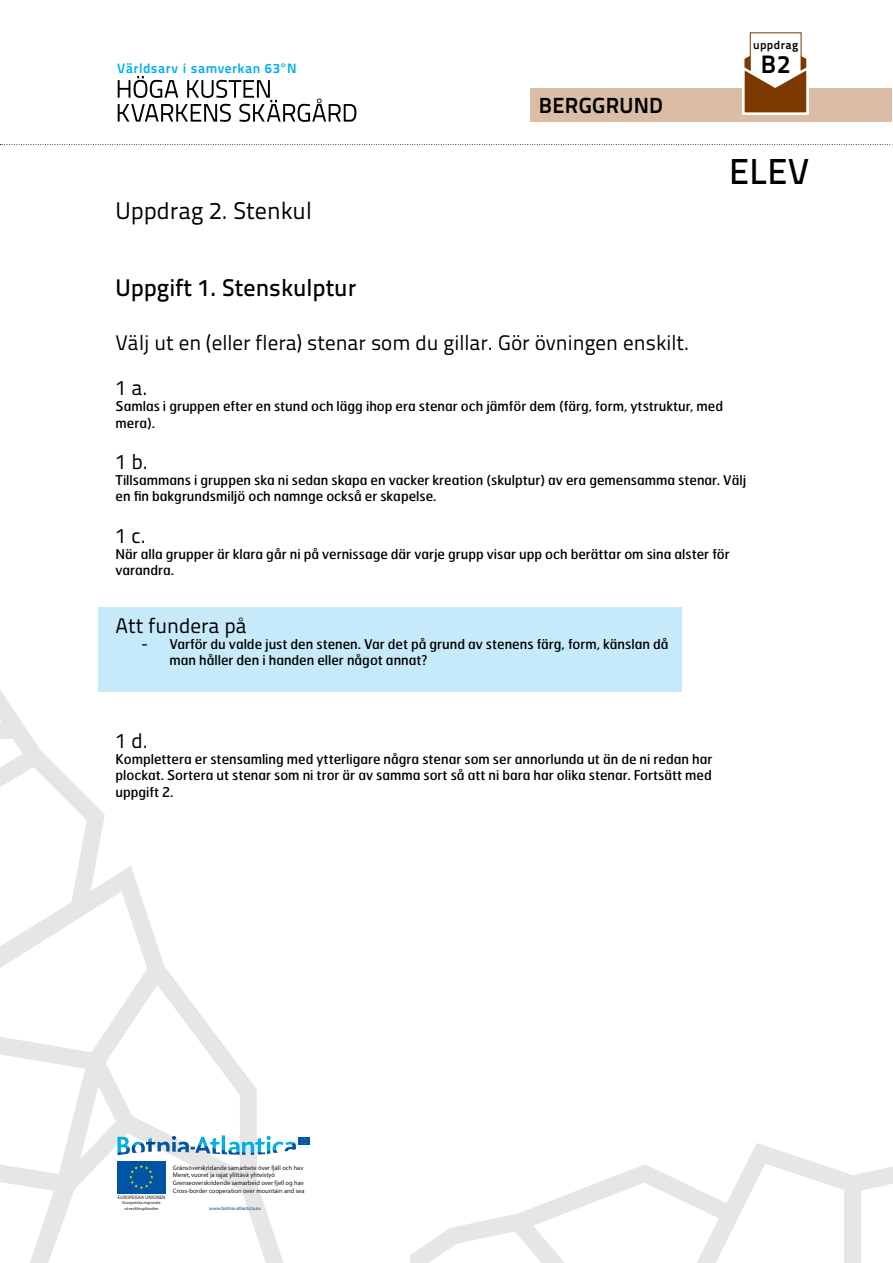
<style>
.page{position:relative;width:893px;height:1263px;background:#fff}
.page>*{position:absolute;margin:0;border:0;box-sizing:border-box;transform-origin:0 0}
.t1{font:36px "Titillium Text 14 L 600 wt";color:#000}
.t2{font:25.2px "Titillium Text 14 L 800 wt";color:#000}
.t3{font:24px "Titillium Text 14 L 600 wt";color:#000}
.t4{font:24px "Titillium Text 14 L 400 wt";color:#000}
.t5{font:21.9px "Titillium Text 14 L 800 wt";letter-spacing:.015em;color:#000}
.t6{font:21px/44.7px "Titillium Text 14 L 400 wt";color:#000}
.t7{font:13.65px "Titillium Text 14 L 800 wt";letter-spacing:.04em;color:#00aeef}
.t8{font:13.5px/16.2px "Hermes";color:#000}
.t9{font:11.7px "Titillium Text 14 L 800 wt";letter-spacing:.04em;color:#000}
.t10{font:6.45px/7.8px "Myriad";color:#1a171b}
.t11{font:4.95px "Myriad Pro";color:#004492}
.t12{font:4.95px "Myriad";color:#1a171b}
.t13{font:4.35px/5.1px "Myriad";letter-spacing:.01em;color:#1a171b;text-align:center}
</style>
<div class="page">
<svg style="left:410px;top:1143px;width:483px;height:120px"></svg>
<svg style="left:0;top:690px;width:310px;height:573px"></svg>
<svg style="left:0;top:144px;width:893px;height:1px"></svg>
<svg style="left:118px;top:76px;width:238px;height:46px"></svg>
<div style="left:530px;top:88px;width:361px;height:33px;background:#dbbda5"></div>
<svg style="left:742px;top:40px;width:67px;height:75px"></svg>
<div style="left:98px;top:607px;width:584px;height:85px;background:#c7eafb"></div>
<p class="t7" style="left:117px;top:60px;width:181px">Världsarv i samverkan 63°N</p>
<h3 class="t4" style="left:116px;top:197px;width:198px">Uppdrag 2. Stenkul</h3>
<h3 class="t5" style="left:539px;top:91px;width:126px">BERGGRUND</h3>
<p class="t9" style="left:753px;top:38px;width:47px">uppdrag</p>
<h2 class="t2" style="left:761px;top:48px;width:31px">B2</h2>
<h1 class="t1" style="left:729px;top:150px;width:82px">ELEV</h1>
<h3 class="t3" style="left:116px;top:273px;width:242px">Uppgift 1. Stenskulptur</h3>
<h3 class="t6" style="left:116px;top:321px;width:575px">Välj ut en (eller flera) stenar som du gillar. Gör övningen enskilt.<br>1 a.</h3>
<p class="t8" style="left:116px;top:398px;width:609px">Samlas i gruppen efter en stund och lägg ihop era stenar och jämför dem (färg, form, ytstruktur, med mera).</p>
<h3 class="t6" style="left:116px;top:439px;width:34px">1 b.</h3>
<p class="t8" style="left:116px;top:472px;width:632px">Tillsammans i gruppen ska ni sedan skapa en vacker kreation (skulptur) av era gemensamma stenar. Välj en fin bakgrundsmiljö och namnge också er skapelse.</p>
<h3 class="t6" style="left:116px;top:513px;width:32px">1 c.</h3>
<p class="t8" style="left:116px;top:546px;width:616px">När alla grupper är klara går ni på vernissage där varje grupp visar upp och berättar om sina alster för varandra.</p>
<h3 class="t6" style="left:116px;top:603px;width:133px">Att fundera på</h3>
<p class="t8" style="left:170px;top:636px;width:500px;text-indent:-28px">- Varför du valde just den stenen. Var det på grund av stenens färg, form, känslan då man håller den i handen eller något annat?</p>
<h3 class="t6" style="left:116px;top:718px;width:34px">1 d.</h3>
<p class="t8" style="left:116px;top:751px;width:598px;text-align:justify">Komplettera er stensamling med ytterligare några stenar som ser annorlunda ut än de ni redan har plockat. Sortera ut stenar som ni tror är av samma sort så att ni bara har olika stenar. Fortsätt med uppgift 2.</p>
<p class="t12" style="left:118px;top:1195px;width:49px">EUROPEISKA UNIONEN</p>
<p class="t13" style="left:122px;top:1200px;width:40px">Europeiska regionala utvecklingsfonden</p>
<p class="t10" style="left:173px;top:1164px;width:133px">Gränsöverskridande samarbete över fjäll och hav Meret, vuoret ja rajat ylittävä yhteistyö Grenseoverskridende samarbeid over fjell og hav Cross-border cooperation over mountain and sea</p>
<p class="t11" style="left:209px;top:1205px;width:53px">www.botnia-atlantica.eu</p>
</div>
